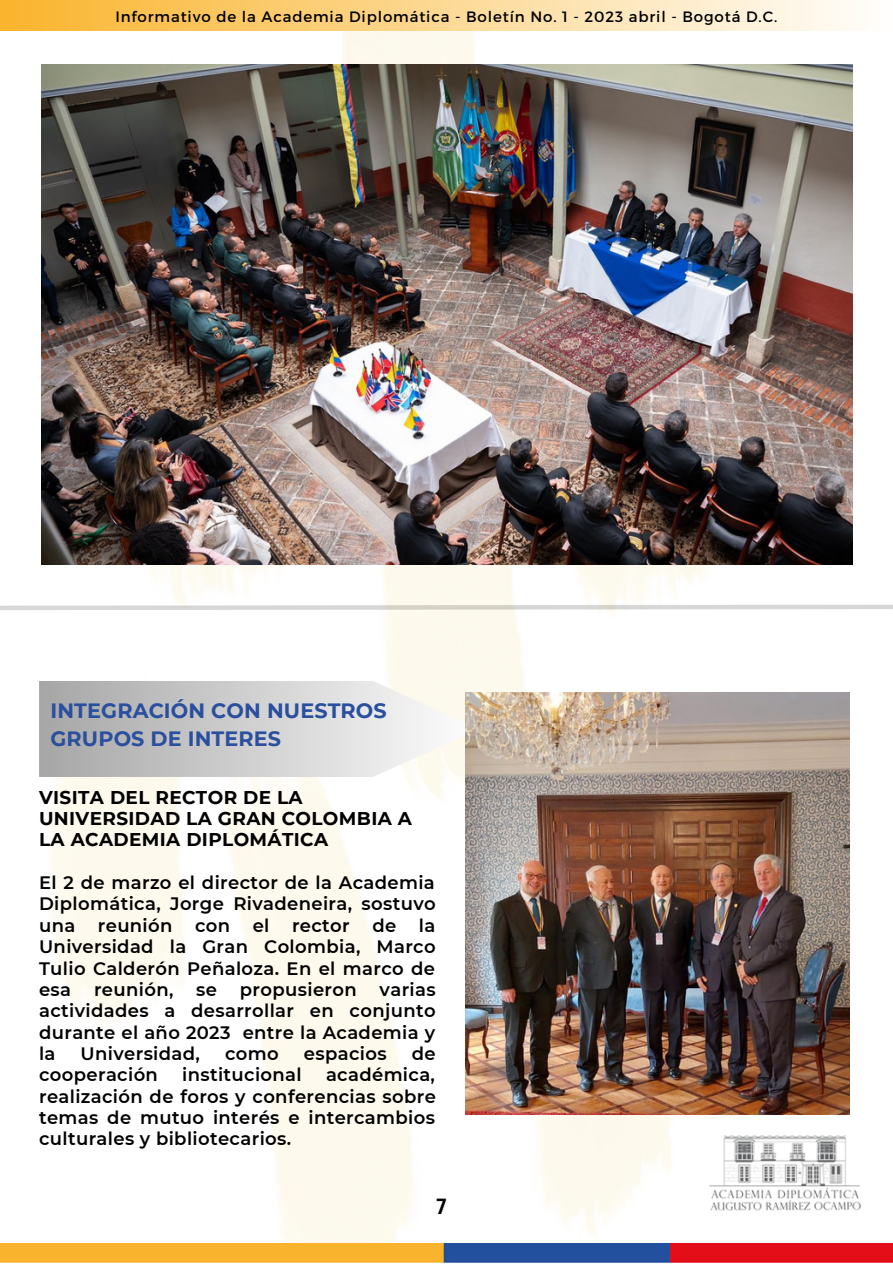
<style>
.page{position:relative;width:893px;height:1264px;background:#fff}
.page>*{position:absolute;margin:0;border:0;box-sizing:border-box;transform-origin:0 0}
.t1{font:700 21.3px "Roboto Condensed";color:#000}
.t2{font:700 20.7px/28px "Montserrat";letter-spacing:.005em;color:#2a4f9e}
.t3{font:700 18.45px/21.3px "Montserrat";letter-spacing:.02em;color:#000}
.t4{font:600 18px/21.3px "Montserrat";letter-spacing:.02em;color:#000;text-align:justify}
.t5{font:15px "Montserrat";letter-spacing:.055em;color:#000}
</style>
<div class="page">
<img style="left:48px;top:31px;width:801px;height:1212px">
<img style="left:41px;top:64px;width:810px;height:500px">
<svg style="left:39px;top:681px;width:440px;height:95px;background:#d1d0cf"></svg>
<img style="left:465px;top:692px;width:384px;height:422px">
<svg style="left:0;top:602px;width:892px;height:10px"></svg>
<img style="left:702px;top:1110px;width:159px;height:124px">
<img style="left:0;top:1243px;width:892px;height:19px">
<img style="left:146px;top:1243px;width:523px;height:19px">
<div style="left:0;top:0;width:892px;height:31px;background:linear-gradient(to right,#fab42c,#fffefd)"></div>
<p class="t5" style="left:115px;top:7px;width:663px">Informativo de la Academia Diplomática - Boletín No. 1 - 2023 abril - Bogotá D.C.</p>
<p class="t2" style="left:51px;top:696px;width:337px">INTEGRACIÓN CON NUESTROS<br>GRUPOS DE INTERES</p>
<p class="t3" style="left:39px;top:786px;width:374px">VISITA DEL RECTOR DE LA<br>UNIVERSIDAD LA GRAN COLOMBIA A<br>LA ACADEMIA DIPLOMÁTICA</p>
<p class="t4" style="left:39px;top:871px;width:398px">El 2 de marzo el director de la Academia Diplomática, Jorge Rivadeneira, sostuvo una</p>
<p class="t4" style="left:98px;top:914px;width:76px">reunión</p>
<p class="t4" style="left:195px;top:914px;width:37px">con</p>
<p class="t4" style="left:253px;top:914px;width:18px">el</p>
<p class="t4" style="left:292px;top:914px;width:59px">rector</p>
<p class="t4" style="left:372px;top:914px;width:25px">de</p>
<p class="t4" style="left:39px;top:914px;width:398px;text-indent:380px">la Universidad la Gran Colombia, Marco Tulio Calderón Peñaloza. En el marco de esa</p>
<p class="t4" style="left:39px;top:978px;width:398px;text-indent:340px">varias actividades a desarrollar en conjunto durante el año 2023 entre la Academia y la</p>
<p class="t4" style="left:94px;top:978px;width:81px">reunión,</p>
<p class="t4" style="left:196px;top:978px;width:22px">se</p>
<p class="t4" style="left:240px;top:978px;width:118px">propusieron</p>
<p class="t4" style="left:81px;top:1042px;width:121px">Universidad,</p>
<p class="t4" style="left:225px;top:1042px;width:55px">como</p>
<p class="t4" style="left:304px;top:1042px;width:84px">espacios</p>
<p class="t4" style="left:412px;top:1042px;width:25px">de</p>
<p class="t4" style="left:39px;top:1064px;width:120px">cooperación</p>
<p class="t4" style="left:182px;top:1064px;width:121px">institucional</p>
<p class="t4" style="left:39px;top:1064px;width:398px;text-indent:287px">académica, realización de foros y conferencias sobre temas de mutuo interés e intercambios culturales y bibliotecarios.</p>
<p class="t1" style="left:436px;top:1194px;width:12px">7</p>
</div>
